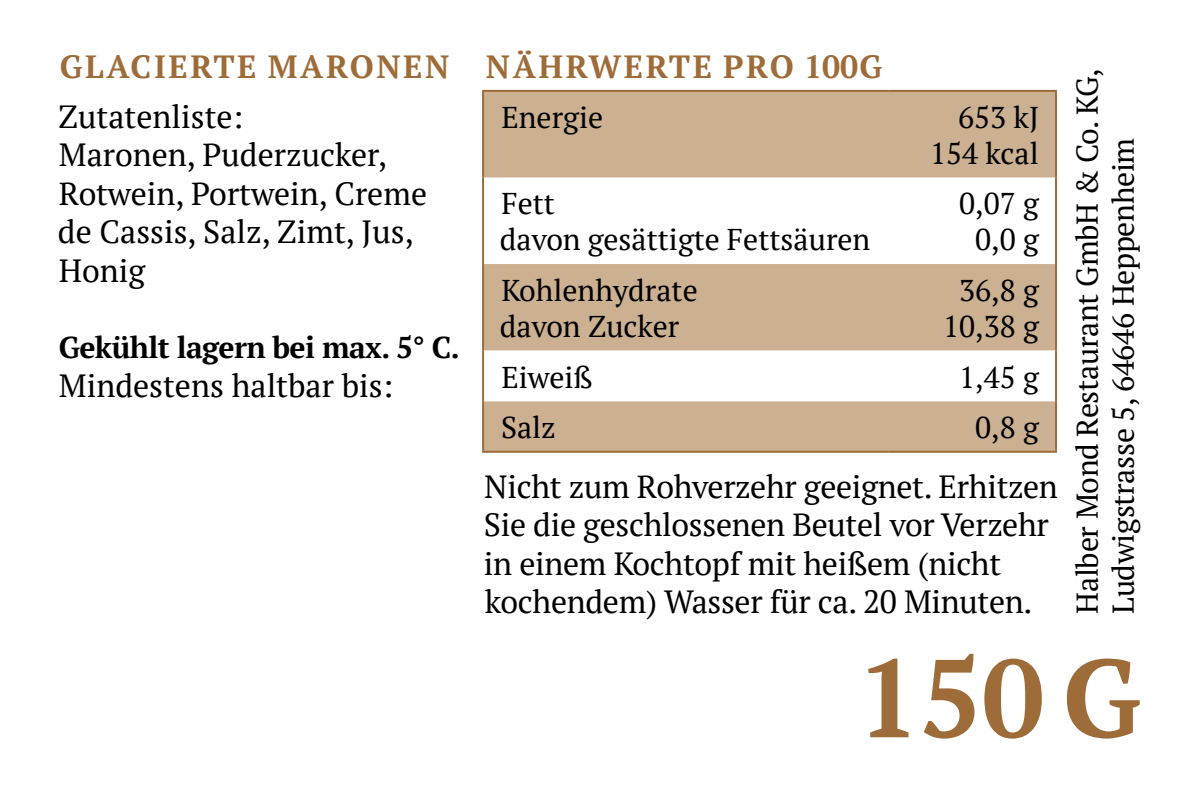
<style>
.page{position:relative;width:1191px;height:794px;background:#fff}
.page>*{position:absolute;margin:0;border:0;box-sizing:border-box;transform-origin:0 0}
.t1{font:700 110.4px "PT Serif";color:#9e6c38}
.t2{font:32px/38.4px "PT Serif";letter-spacing:-.01em;color:#000}
.t3{font:700 32px "PT Serif";letter-spacing:.08em;color:#9e6c38}
.t4{font:30px/36px "PT Serif";color:#000}
.t5{font:700 30px "PT Serif";letter-spacing:-.02em;color:#000}
</style>
<div class="page">
<div style="left:484px;top:92px;width:571px;height:85px;background:#ccb092"></div>
<div style="left:484px;top:264px;width:571px;height:187px;background:#ccb092"></div>
<svg style="left:484px;top:350px;width:571px;height:51px"></svg>
<hr style="left:482px;top:90px;width:406px;height:2px;background:#9e6c38">
<hr style="left:482px;top:92px;width:2px;height:85px;background:#9e6c38">
<hr style="left:888px;top:90px;width:169px;height:2px;background:#9e6c38">
<hr style="left:1055px;top:92px;width:2px;height:85px;background:#9e6c38">
<hr style="left:482px;top:177px;width:2px;height:87px;background:#9e6c38">
<hr style="left:1055px;top:177px;width:2px;height:87px;background:#9e6c38">
<hr style="left:482px;top:264px;width:2px;height:86px;background:#9e6c38">
<hr style="left:1055px;top:264px;width:2px;height:86px;background:#9e6c38">
<hr style="left:482px;top:350px;width:2px;height:51px;background:#9e6c38">
<hr style="left:1055px;top:350px;width:2px;height:51px;background:#9e6c38">
<hr style="left:482px;top:401px;width:2px;height:50px;background:#9e6c38">
<hr style="left:1055px;top:401px;width:2px;height:50px;background:#9e6c38">
<hr style="left:482px;top:451px;width:406px;height:2px;background:#9e6c38">
<hr style="left:888px;top:451px;width:169px;height:2px;background:#9e6c38">
<p class="t3" style="left:60px;top:45px;width:391px">GLACIERTE MARONEN</p>
<p class="t2" style="left:58px;top:97px;width:371px">Zutatenliste:<br>Maronen, Puderzucker,<br>Rotwein, Portwein, Creme de Cassis, Salz, Zimt, Jus,<br>Honig</p>
<p class="t5" style="left:59px;top:328px;width:402px">Gekühlt lagern bei max. 5° C.</p>
<p class="t2" style="left:59px;top:366px;width:336px">Mindestens haltbar bis:</p>
<p class="t3" style="left:486px;top:45px;width:398px">NÄHRWERTE PRO 100G</p>
<p class="t4" style="left:501px;top:99px;width:103px">Energie</p>
<p class="t4" style="left:930px;top:99px;width:111px;text-align:right">653 kJ<br>154 kcal</p>
<p class="t4" style="left:500px;top:185px;width:372px">Fett<br>davon gesättigte Fettsäuren</p>
<p class="t4" style="left:959px;top:185px;width:81px;text-align:center">0,07 g<br>0,0 g</p>
<p class="t4" style="left:500px;top:272px;width:199px">Kohlenhydrate davon Zucker</p>
<p class="t4" style="left:943px;top:272px;width:97px;text-align:center">36,8 g<br>10,38 g</p>
<p class="t4" style="left:501px;top:358px;width:93px">Eiweiß</p>
<p class="t4" style="left:959px;top:358px;width:81px">1,45 g</p>
<p class="t4" style="left:501px;top:409px;width:56px">Salz</p>
<p class="t4" style="left:975px;top:409px;width:65px">0,8 g</p>
<p class="t2" style="left:484px;top:467px;width:575px">Nicht zum Rohverzehr geeignet. Erhitzen Sie die geschlossenen Beutel vor Verzehr in einem Kochtopf mit heißem (nicht kochendem) Wasser für ca. 20 Minuten.</p>
<p class="t4" style="left:1069px;top:613px;width:547px;rotate:-90deg">Halber Mond Restaurant GmbH &amp; Co. KG,<br>Ludwigstrasse 5, 64646 Heppenheim</p>
<h1 class="t1" style="left:857px;top:624px;width:285px">150 G</h1>
</div>
